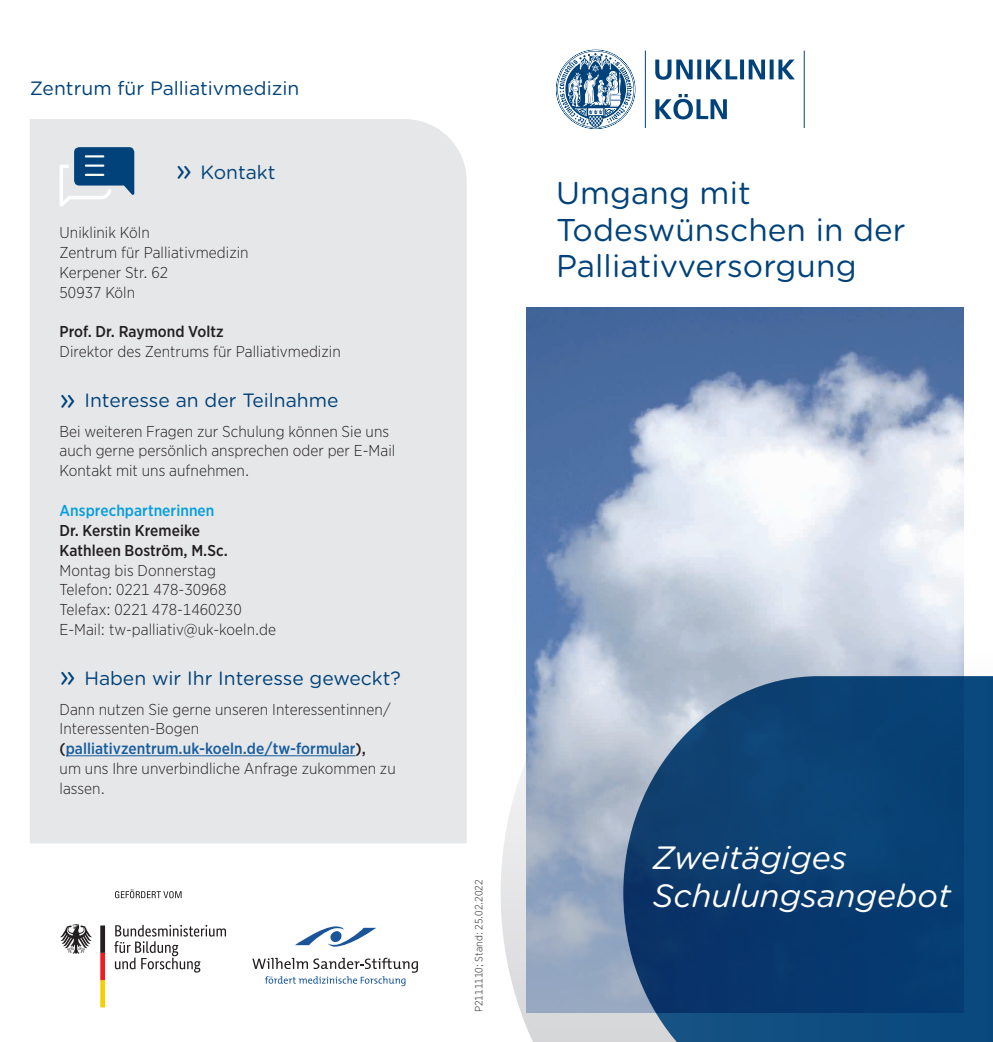
<style>
.page{position:relative;width:993px;height:1042px;background:#fff}
.page>*{position:absolute;margin:0;border:0;box-sizing:border-box;transform-origin:0 0}
.Titel_Headline_weiß{font:italic 32.2px/37.1px "Gotham Rounded";letter-spacing:.005em;color:#fff}
.Titel_Headline_blau{font:31.5px/36.8px "Gotham Rounded";letter-spacing:.005em;color:#004279}
.Klinik-_oder_Institu{font:19.25px "Gotham Rounded";color:#004279}
.Fließtext{font:300 15.75px/19.8px "Gotham Narrow";letter-spacing:.005em;color:#231f20}
.Fließtext-2{font:500 15.75px "Gotham Narrow";letter-spacing:.005em;color:#231f20}
.Fließtext-3{font:500 15.75px "Gotham Narrow";letter-spacing:.005em;color:#069edb}
.Copyright_MVZ{font:300 10.5px "Gotham Narrow";letter-spacing:.005em;color:#231f20}
.s1{font-size:29.75px}
.s2{font-weight:500}
.s3{font-weight:500;color:#175d9e}
</style>
<div class="page">
<img style="left:526px;top:308px;width:436px;height:246px">
<svg style="left:501px;top:554px;width:463px;height:488px;background:#bcc7d7"></svg>
<svg style="left:623px;top:676px;width:369px;height:366px;background:#194a7b"></svg>
<div style="left:30px;top:119px;width:436px;height:724px;background:#e6e7e9"></div>
<hr style="left:66px;top:755px;width:289px;height:1px;background:#175d9e">
<svg style="left:60px;top:147px;width:74px;height:60px;background:#7597b3"></svg>
<svg style="left:114px;top:925px;width:112px;height:47px"></svg>
<svg style="left:60px;top:924px;width:32px;height:30px"></svg>
<svg style="left:100px;top:925px;width:5px;height:82px"></svg>
<svg style="left:115px;top:889px;width:66px;height:9px"></svg>
<svg style="left:252px;top:958px;width:166px;height:28px"></svg>
<svg style="left:295px;top:926px;width:81px;height:20px"></svg>
<svg style="left:556px;top:50px;width:248px;height:79px"></svg>
<p class="Klinik-_oder_Institu" style="left:30px;top:75px;width:271px">Zentrum für Palliativmedizin</p>
<p class="Klinik-_oder_Institu" style="left:176px;top:159px;width:101px"><span class="s1">»</span> Kontakt</p>
<p class="Fließtext" style="left:60px;top:222px;width:92px">Uniklinik Köln</p>
<p class="Fließtext" style="left:60px;top:242px;width:190px">Zentrum für Palliativmedizin</p>
<p class="Fließtext" style="left:60px;top:262px;width:110px">Kerpener Str. 62</p>
<p class="Fließtext" style="left:60px;top:282px;width:77px">50937 Köln</p>
<p class="Fließtext" style="left:60px;top:322px;width:282px"><span class="s2">Prof. Dr. Raymond Voltz<br></span>Direktor des Zentrums für Palliativmedizin</p>
<p class="Klinik-_oder_Institu" style="left:60px;top:387px;width:280px"><span class="s1">»</span> Interesse an der Teilnahme</p>
<p class="Fließtext" style="left:60px;top:421px;width:337px">Bei weiteren Fragen zur Schulung können Sie uns auch gerne persönlich ansprechen oder per E-Mail<br>Kontakt mit uns aufnehmen.</p>
<p class="Fließtext-3" style="left:60px;top:500px;width:156px">Ansprechpartnerinnen</p>
<p class="Fließtext-2" style="left:60px;top:520px;width:142px">Dr. Kerstin Kremeike</p>
<p class="Fließtext-2" style="left:60px;top:540px;width:170px">Kathleen Boström, M.Sc.</p>
<p class="Fließtext" style="left:60px;top:560px;width:218px">Montag bis Donnerstag<br>Telefon: 0221 478-30968<br>Telefax: 0221 478-1460230<br>E-Mail: tw-palliativ@uk-koeln.de</p>
<p class="Klinik-_oder_Institu" style="left:60px;top:665px;width:342px"><span class="s1">»</span> Haben wir Ihr Interesse geweckt?</p>
<p class="Fließtext" style="left:60px;top:699px;width:337px">Dann nutzen Sie gerne unseren Interessentinnen/ Interessenten-Bogen <span class="s2">(</span><span class="s3">palliativzentrum.uk-koeln.de/tw-formular</span><span class="s2">),<br></span>um uns Ihre unverbindliche Anfrage zukommen zu lassen.</p>
<p class="Titel_Headline_blau" style="left:556px;top:173px;width:351px">Umgang mit<br>Todeswünschen in der<br>Palliativversorgung</p>
<p class="Copyright_MVZ" style="left:472px;top:1012px;width:134px;rotate:-90deg">P2111110; Stand: 25.02.2022</p>
<p class="Titel_Headline_weiß" style="left:652px;top:838px;width:300px">Zweitägiges<br>Schulungsangebot</p>
</div>
